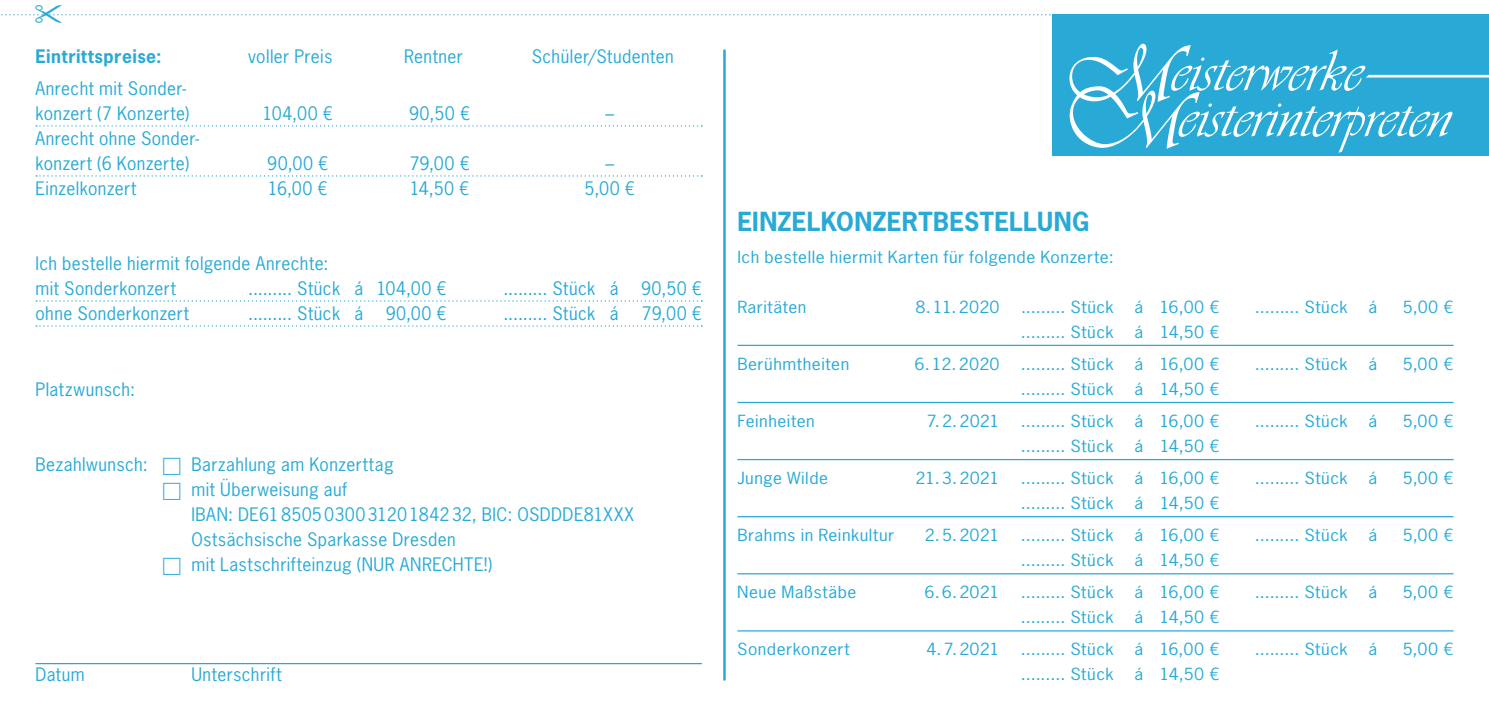
<style>
.page{position:relative;width:1489px;height:716px;background:#fff}
.page>*{position:absolute;margin:0;border:0;box-sizing:border-box;transform-origin:0 0}
.t1{font:700 24.75px "News Gothic Std";letter-spacing:.01em;color:#29aad6}
.t2{font:17.5px/25px "News Gothic Std";letter-spacing:.025em;color:#29aad6}
.t3{font:700 17.5px "News Gothic Std";letter-spacing:.03em;color:#29aad6}
.t4{font:15.75px "News Gothic Std";letter-spacing:.025em;color:#29aad6;scale:1.11 1}
</style>
<div class="page">
<hr style="left:1423px;top:0;width:30px;height:1px;background:#29aad6">
<hr style="left:1010px;top:0;width:30px;height:1px;background:#29aad6">
<hr style="left:631px;top:0;width:30px;height:1px;background:#29aad6">
<hr style="left:281px;top:0;width:30px;height:1px;background:#29aad6">
<div style="left:1052px;top:14px;width:436px;height:142px;background:#29aad6"></div>
<svg style="left:1069px;top:44px;width:419px;height:109px"></svg>
<svg style="left:36px;top:125px;width:666px;height:2px"></svg>
<svg style="left:36px;top:175px;width:666px;height:2px"></svg>
<svg style="left:36px;top:300px;width:666px;height:2px"></svg>
<svg style="left:36px;top:325px;width:666px;height:2px"></svg>
<hr style="left:35px;top:663px;width:667px;height:1px;background:#29aad6">
<hr style="left:737px;top:345px;width:716px;height:1px;background:#29aad6">
<hr style="left:737px;top:402px;width:716px;height:1px;background:#29aad6">
<hr style="left:737px;top:459px;width:716px;height:1px;background:#29aad6">
<hr style="left:737px;top:516px;width:716px;height:1px;background:#29aad6">
<hr style="left:737px;top:573px;width:716px;height:1px;background:#29aad6">
<hr style="left:737px;top:630px;width:716px;height:1px;background:#29aad6">
<hr style="left:723px;top:50px;width:2px;height:630px;background:#29aad6">
<svg style="left:1px;top:14px;width:1488px;height:9px"></svg>
<p class="t3" style="left:35px;top:45px;width:128px">EINTRITTSPREISE:</p>
<p class="t2" style="left:248px;top:44px;width:86px">voller Preis</p>
<p class="t2" style="left:404px;top:44px;width:60px">rentner</p>
<p class="t2" style="left:531px;top:44px;width:144px">schüler/studenten</p>
<p class="t2" style="left:35px;top:76px;width:155px">anrecht mit sonder&shy;konzert (7 Konzerte)</p>
<p class="t2" style="left:263px;top:101px;width:72px">104,00 €</p>
<p class="t2" style="left:409px;top:101px;width:62px">90,50 €</p>
<p class="t2" style="left:605px;top:101px;width:10px">–</p>
<p class="t2" style="left:35px;top:126px;width:165px">anrecht ohne sonder&shy;konzert (6 Konzerte)</p>
<p class="t2" style="left:267px;top:151px;width:63px">90,00 €</p>
<p class="t2" style="left:409px;top:151px;width:62px">79,00 €</p>
<p class="t2" style="left:605px;top:151px;width:10px">–</p>
<p class="t2" style="left:35px;top:176px;width:103px">einzelkonzert</p>
<p class="t2" style="left:268px;top:176px;width:61px">16,00 €</p>
<p class="t2" style="left:410px;top:176px;width:61px">14,50 €</p>
<p class="t2" style="left:584px;top:176px;width:52px">5,00 €</p>
<p class="t2" style="left:35px;top:251px;width:295px">ich bestelle hiermit folgende anrechte: mit sonderkonzert</p>
<p class="t2" style="left:248px;top:276px;width:200px">......... stück á 104,00 €</p>
<p class="t2" style="left:503px;top:276px;width:117px">......... stück á</p>
<p class="t2" style="left:641px;top:276px;width:62px">90,50 €</p>
<p class="t2" style="left:35px;top:301px;width:155px">ohne sonderkonzert</p>
<p class="t2" style="left:248px;top:301px;width:117px">......... stück á</p>
<p class="t2" style="left:385px;top:301px;width:63px">90,00 €</p>
<p class="t2" style="left:503px;top:301px;width:117px">......... stück á</p>
<p class="t2" style="left:641px;top:301px;width:62px">79,00 €</p>
<p class="t2" style="left:35px;top:376px;width:101px">Platzwunsch:</p>
<p class="t2" style="left:35px;top:451px;width:114px">Bezahlwunsch:</p>
<p class="t2" style="left:191px;top:451px;width:444px">Barzahlung am Konzerttag<br>mit Überweisung auf<br>iBan: De61850503003120184232, BiC: osDDDe81XXX ostsächsische sparkasse Dresden<br>mit Lastschrifteinzug (nur anreCHte!)</p>
<p class="t2" style="left:35px;top:661px;width:51px">Datum</p>
<p class="t2" style="left:191px;top:661px;width:92px">unterschrift</p>
<p class="t1" style="left:737px;top:205px;width:353px">EINZELKONZERTBESTELLUNG</p>
<p class="t4" style="left:737px;top:246px;width:340px">ich bestelle hiermit Karten für folgende Konzerte:</p>
<p class="t4" style="left:737px;top:296px;width:64px">raritäten</p>
<p class="t4" style="left:915px;top:296px;width:77px">8.11.2020</p>
<p class="t4" style="left:1020px;top:296px;width:85px">......... stück</p>
<p class="t4" style="left:1134px;top:296px;width:78px">á 16,00 €</p>
<p class="t4" style="left:1254px;top:296px;width:85px">......... stück</p>
<p class="t4" style="left:1368px;top:296px;width:9px">á</p>
<p class="t4" style="left:1402px;top:296px;width:47px">5,00 €</p>
<p class="t4" style="left:1020px;top:321px;width:85px">......... stück</p>
<p class="t4" style="left:1134px;top:321px;width:78px">á 14,50 €</p>
<p class="t4" style="left:737px;top:354px;width:102px">Berühmtheiten</p>
<p class="t4" style="left:914px;top:354px;width:78px">6.12.2020</p>
<p class="t4" style="left:1020px;top:354px;width:85px">......... stück</p>
<p class="t4" style="left:1134px;top:354px;width:78px">á 16,00 €</p>
<p class="t4" style="left:1254px;top:354px;width:85px">......... stück</p>
<p class="t4" style="left:1368px;top:354px;width:9px">á</p>
<p class="t4" style="left:1402px;top:354px;width:47px">5,00 €</p>
<p class="t4" style="left:1020px;top:379px;width:85px">......... stück</p>
<p class="t4" style="left:1134px;top:379px;width:78px">á 14,50 €</p>
<p class="t4" style="left:737px;top:411px;width:71px">Feinheiten</p>
<p class="t4" style="left:926px;top:411px;width:67px">7.2.2021</p>
<p class="t4" style="left:1020px;top:411px;width:85px">......... stück</p>
<p class="t4" style="left:1134px;top:411px;width:78px">á 16,00 €</p>
<p class="t4" style="left:1254px;top:411px;width:85px">......... stück</p>
<p class="t4" style="left:1368px;top:411px;width:9px">á</p>
<p class="t4" style="left:1402px;top:411px;width:47px">5,00 €</p>
<p class="t4" style="left:1020px;top:436px;width:85px">......... stück</p>
<p class="t4" style="left:1134px;top:436px;width:78px">á 14,50 €</p>
<p class="t4" style="left:737px;top:468px;width:83px">Junge Wilde</p>
<p class="t4" style="left:915px;top:468px;width:77px">21.3.2021</p>
<p class="t4" style="left:1020px;top:468px;width:85px">......... stück</p>
<p class="t4" style="left:1134px;top:468px;width:78px">á 16,00 €</p>
<p class="t4" style="left:1254px;top:468px;width:85px">......... stück</p>
<p class="t4" style="left:1368px;top:468px;width:9px">á</p>
<p class="t4" style="left:1402px;top:468px;width:47px">5,00 €</p>
<p class="t4" style="left:1020px;top:493px;width:85px">......... stück</p>
<p class="t4" style="left:1134px;top:493px;width:78px">á 14,50 €</p>
<p class="t4" style="left:737px;top:525px;width:143px">Brahms in reinkultur</p>
<p class="t4" style="left:924px;top:525px;width:69px">2.5.2021</p>
<p class="t4" style="left:1020px;top:525px;width:85px">......... stück</p>
<p class="t4" style="left:1134px;top:525px;width:78px">á 16,00 €</p>
<p class="t4" style="left:1254px;top:525px;width:85px">......... stück</p>
<p class="t4" style="left:1368px;top:525px;width:9px">á</p>
<p class="t4" style="left:1402px;top:525px;width:47px">5,00 €</p>
<p class="t4" style="left:1020px;top:550px;width:85px">......... stück</p>
<p class="t4" style="left:1134px;top:550px;width:78px">á 14,50 €</p>
<p class="t4" style="left:737px;top:582px;width:109px">neue maßstäbe</p>
<p class="t4" style="left:924px;top:582px;width:69px">6.6.2021</p>
<p class="t4" style="left:1020px;top:582px;width:85px">......... stück</p>
<p class="t4" style="left:1134px;top:582px;width:78px">á 16,00 €</p>
<p class="t4" style="left:1254px;top:582px;width:85px">......... stück</p>
<p class="t4" style="left:1368px;top:582px;width:9px">á</p>
<p class="t4" style="left:1402px;top:582px;width:47px">5,00 €</p>
<p class="t4" style="left:1020px;top:607px;width:85px">......... stück</p>
<p class="t4" style="left:1134px;top:607px;width:78px">á 14,50 €</p>
<p class="t4" style="left:737px;top:639px;width:103px">sonderkonzert</p>
<p class="t4" style="left:926px;top:639px;width:67px">4.7.2021</p>
<p class="t4" style="left:1020px;top:639px;width:85px">......... stück</p>
<p class="t4" style="left:1134px;top:639px;width:78px">á 16,00 €</p>
<p class="t4" style="left:1254px;top:639px;width:85px">......... stück</p>
<p class="t4" style="left:1368px;top:639px;width:9px">á</p>
<p class="t4" style="left:1402px;top:639px;width:47px">5,00 €</p>
<p class="t4" style="left:1020px;top:664px;width:85px">......... stück</p>
<p class="t4" style="left:1134px;top:664px;width:78px">á 14,50 €</p>
</div>
